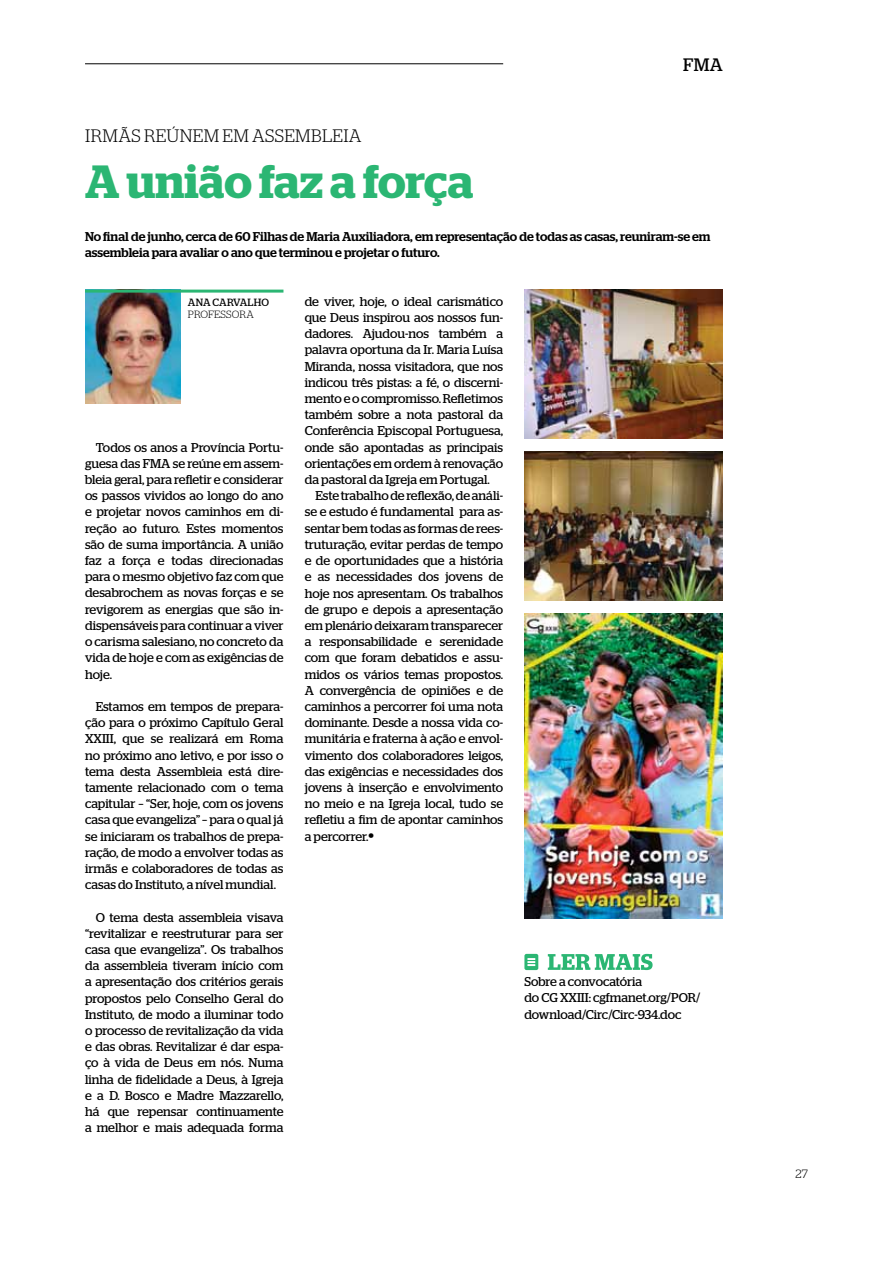
<style>
.page{position:relative;width:893px;height:1263px;background:#fff}
.page>*{position:absolute;margin:0;border:0;box-sizing:border-box;transform-origin:0 0}
.t1{font:600 46.5px "Stag";letter-spacing:-.01em;color:#2bb673}
.t2{font:300 18px "Stag";letter-spacing:.02em;color:#000}
.t3{font:18px "Stag";color:#000}
.t4{font:12.75px/16.2px "Stag";color:#000;text-align:justify}
.t5{font:500 12.75px/16.2px "Stag";color:#000}
.t6{font:300 12px "Stag";color:#000}
.t7{font:10.5px "Stag";color:#000}
.t8{font:300 10.5px "Stag";color:#000}
.s1{font-family:"Stag Sans";font-weight:900;font-size:13.5px}
</style>
<div class="page">
<hr style="left:85px;top:63px;width:418px;height:1px;background:#000">
<img style="left:85px;top:293px;width:96px;height:110px">
<hr style="left:85px;top:290px;width:198px;height:3px;background:#2bb673">
<img style="left:524px;top:290px;width:199px;height:148px">
<img style="left:524px;top:614px;width:199px;height:305px">
<svg style="left:548px;top:954px;width:105px;height:16px"></svg>
<svg style="left:524px;top:954px;width:14px;height:16px"></svg>
<img style="left:524px;top:452px;width:199px;height:148px">
<h2 class="t2" style="left:85px;top:125px;width:278px">IRMÃS REÚNEM EM ASSEMBLEIA</h2>
<h1 class="t1" style="left:85px;top:154px;width:390px">A união faz a força</h1>
<h2 class="t3" style="left:683px;top:54px;width:41px">FMA</h2>
<p class="t5" style="left:85px;top:228px;width:627px">No final de junho, cerca de 60 Filhas de Maria Auxiliadora, em representação de todas as casas, reuniram-se em assembleia para avaliar o ano que terminou e projetar o futuro.</p>
<p class="t7" style="left:188px;top:296px;width:40px">Ana Carvalho</p>
<p class="t8" style="left:188px;top:309px;width:8px">PRO</p>
<p class="t8" style="left:208px;top:309px;width:14px">FESSORA</p>
<p class="t4" style="left:305px;top:293px;width:200px">de viver, hoje, o ideal carismático que Deus inspirou aos nossos fun&shy;dadores. Ajudou-nos também a palavra oportuna da Ir. Maria Luísa Miranda, nossa visitadora, que nos indicou três pistas: a fé, o discerni&shy;mento e o compromisso. Refletimos também sobre a nota pastoral da Conferência Episcopal Portuguesa, onde são apontadas as principais orientações em ordem à renovação da pastoral da Igreja em Portugal.</p>
<p class="t4" style="left:305px;top:488px;width:200px;text-indent:11px">Este trabalho de reflexão, de análi&shy;se e estudo é fundamental para as&shy;sentar bem todas as formas de rees&shy;truturação, evitar perdas de tempo e de oportunidades que a história e as necessidades dos jovens de hoje nos apresentam. Os trabalhos de grupo e depois a apresentação em plenário deixaram transparecer a responsabilidade e serenidade com que foram debatidos e assu&shy;midos os vários temas propostos.<br>A convergência de opiniões e de caminhos a percorrer foi uma nota dominante. Desde a nossa vida co&shy;munitária e fraterna à ação e envol&shy;vimento dos colaboradores leigos, das exigências e necessidades dos jovens à inserção e envolvimento no meio e na Igreja local, tudo se refletiu a fim de apontar caminhos a percorrer.<span class="s1">•</span></p>
<p class="t4" style="left:85px;top:439px;width:200px;text-indent:11px">Todos os anos a Província Portu&shy;guesa das FMA se reúne em assem&shy;bleia geral, para refletir e considerar os passos vividos ao longo do ano e projetar novos caminhos em di&shy;reção ao futuro. Estes momentos são de suma importância. A união faz a força e todas direcionadas para o mesmo objetivo faz com que desabrochem as novas forças e se revigorem as energias que são in&shy;dispensáveis para continuar a viver o carisma salesiano, no concreto da vida de hoje e com as exigências de hoje.</p>
<p class="t4" style="left:85px;top:698px;width:200px;text-indent:11px">Estamos em tempos de prepara&shy;ção para o próximo Capítulo Geral XXIII, que se realizará em Roma no próximo ano letivo, e por isso o tema desta Assembleia está dire&shy;tamente relacionado com o tema capitular – “Ser, hoje, com os jovens casa que evangeliza” – para o qual já se iniciaram os trabalhos de prepa&shy;ração, de modo a envolver todas as irmãs e colaboradores de todas as casas do Instituto, a nível mundial.</p>
<p class="t4" style="left:85px;top:909px;width:200px;text-indent:11px">O tema desta assembleia visava “revitalizar e reestruturar para ser casa que evangeliza”. Os trabalhos da assembleia tiveram início com a apresentação dos critérios gerais propostos pelo Conselho Geral do Instituto, de modo a iluminar todo o processo de revitalização da vida e das obras. Revitalizar é dar espa&shy;ço à vida de Deus em nós. Numa linha de fidelidade a Deus, à Igreja e a D. Bosco e Madre Mazzarello, há que repensar continuamente a melhor e mais adequada forma</p>
<p class="t4" style="left:524px;top:973px;width:177px;text-align:left">Sobre a convocatória<br>do CG XXIII: cgfmanet.org/POR/ download/Circ/Circ-934.doc</p>
<p class="t6" style="left:795px;top:1167px;width:14px">27</p>
</div>
